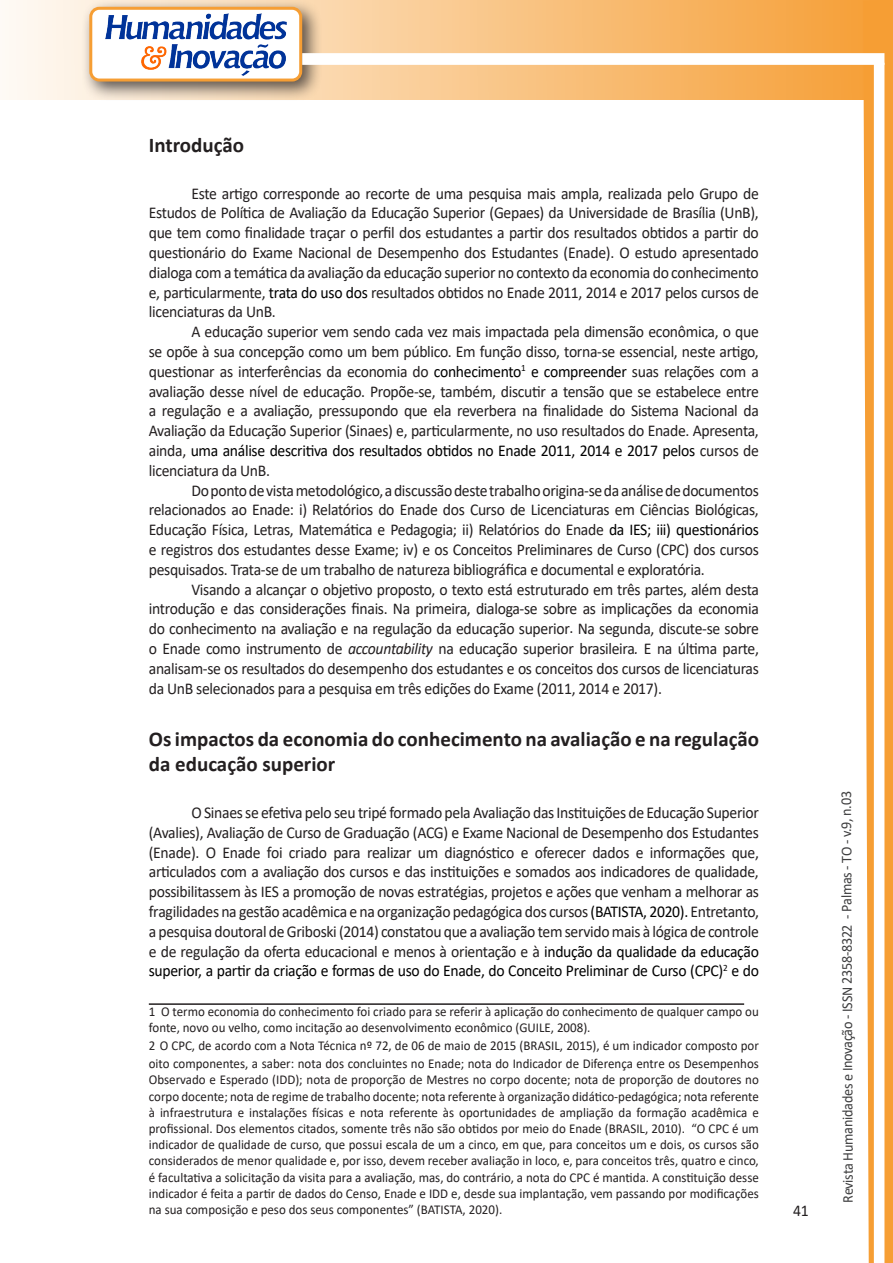
<style>
.page{position:relative;width:893px;height:1263px;background:#fff}
.page>*{position:absolute;margin:0;border:0;box-sizing:border-box;transform-origin:0 0}
.Titulo_2{font:700 21px/25.2px "Calibri";color:#231f20}
.texto{font:16.5px/19.8px "Calibri";letter-spacing:-.02em;color:#231f20;text-align:justify;scale:.95 1}
.t1{font:15px "Calibri";letter-spacing:-.025em;color:#3e3e3f;scale:.95 1}
.Rodapé{font:13.5px/16.2px "Calibri";color:#231f20;scale:.96 1}
.s1{color:#000}
.s2{font-style:italic}
</style>
<div class="page">
<svg style="left:5px;top:0;width:858px;height:100px;background:#f9c484"></svg>
<div style="left:81px;top:0;width:241px;height:102px;background:#231f20;opacity:.75"></div>
<div style="left:91px;top:8px;width:210px;height:72px;background:#fff;border-radius:9px"></div>
<div style="left:89px;top:7px;width:213px;height:75px;border:3px solid #f69e34;border-radius:9px"></div>
<div style="left:302px;top:53px;width:582px;height:12px;background:#fff;border:2px solid #fff"></div>
<svg style="left:863px;top:0;width:30px;height:1263px"></svg>
<img style="left:105px;top:13px;width:181px;height:62px">
<hr style="left:149px;top:1003px;width:595px;height:2px;background:#231f20">
<p class="Titulo_2" style="left:149px;top:132px;width:97px">Introdução</p>
<p class="texto" style="left:149px;top:183px;width:644px;text-indent:43px">Este artigo corresponde ao recorte de uma pesquisa mais ampla, realizada pelo Grupo de Estudos de Política de Avaliação da Educação Superior (Gepaes) da Universidade de Brasília (UnB), que tem como finalidade traçar o perfil dos estudantes a partir dos resultados obtidos a partir do questionário do Exame Nacional de Desempenho dos Estudantes (Enade). O estudo apresentado dialoga com a temática da avaliação da educação superior no contexto da economia do conhecimento e, particularmente, <span class="s1">trata do uso dos</span> resultados obtidos no Enade 2011, 2014 e 2017 pelos cursos de licenciaturas da UnB.</p>
<p class="texto" style="left:149px;top:321px;width:644px;text-indent:43px">A educação superior vem sendo cada vez mais impactada pela dimensão econômica, o que se opõe à sua concepção como um bem público. Em função disso, torna-se essencial, neste artigo, questionar as interferências da economia do <span class="s1">conhecimento</span><sup>1</sup> <span class="s1">e compreender</span> suas relações com a avaliação desse nível de educação. Propõe-se, também, discutir a tensão que se estabelece entre a regulação e a avaliação, pressupondo que ela reverbera na finalidade do Sistema Nacional da Avaliação da Educação Superior (Sinaes) e, particularmente, no uso resultados do Enade. Apresenta, ainda, <span class="s1">uma análise descritiva dos resultados obtidos no Enade 2011, 2014 e 2017 pelos</span> cursos de licenciatura da UnB.</p>
<p class="texto" style="left:149px;top:480px;width:644px;text-indent:43px">Do ponto de vista metodológico, a discussão deste trabalho origina-se da análise de documentos relacionados ao Enade: i) Relatórios do Enade dos Curso de Licenciaturas em Ciências Biológicas, Educação Física, Letras, Matemática e Pedagogia; ii) Relatórios do Enade <span class="s1">da IES; iii) questionários </span>e registros dos estudantes desse Exame; iv) e os Conceitos Preliminares de Curso (CPC) dos cursos pesquisados. Trata-se de um trabalho de natureza bibliográfica e documental e exploratória.</p>
<p class="texto" style="left:149px;top:579px;width:644px;text-indent:43px">Visando a alcançar o objetivo proposto, o texto está estruturado em três partes, além desta introdução e das considerações finais. Na primeira, dialoga-se sobre as implicações da economia do conhecimento na avaliação e na regulação da educação superior. Na segunda, discute-se sobre o Enade como instrumento de <span class="s2">accountability</span> na educação superior brasileira<span class="s2">.</span> E na última parte, analisam-se os resultados do desempenho dos estudantes e os conceitos dos cursos de licenciaturas da UnB selecionados para a pesquisa em três edições do Exame (2011, 2014 e 2017).</p>
<p class="Titulo_2" style="left:149px;top:726px;width:612px">Os impactos da economia do conhecimento na avaliação e na regulação da educação superior</p>
<p class="texto" style="left:149px;top:802px;width:644px;text-indent:43px">O Sinaes se efetiva pelo seu tripé formado pela Avaliação das Instituições de Educação Superior (Avalies), Avaliação de Curso de Graduação (ACG) e Exame Nacional de Desempenho dos Estudantes (Enade). O Enade foi criado para realizar um diagnóstico e oferecer dados e informações que, articulados com a avaliação dos cursos e das instituições e somados aos indicadores de qualidade, possibilitassem às IES a promoção de novas estratégias, projetos e ações que venham a melhorar as fragilidades na gestão acadêmica e na organização pedagógica dos cursos <span class="s1">(BATISTA, 2020).</span> Entretanto, a pesquisa doutoral de Griboski (2014) constatou que a avaliação tem servido mais à lógica de controle e de regulação da oferta educacional e menos à orientação e à <span class="s1">indução da qualidade da educação superior, a partir da criação e formas de uso do Enade, do Conceito Preliminar de Curso (CPC)</span><sup>2</sup> <span class="s1">e do</span></p>
<p class="Rodapé" style="left:149px;top:1003px;width:637px">1 O termo economia do conhecimento foi criado para se referir à aplicação do conhecimento de qualquer campo ou fonte, novo ou velho, como incitação ao desenvolvimento econômico (GUILE, 2008).</p>
<p class="Rodapé" style="left:149px;top:1036px;width:637px;line-height:18px">2 O CPC, de acordo com a Nota Técnica nº 72, de 06 de maio de 2015 (BRASIL, 2015), é um indicador composto por oito componentes, a saber: nota dos concluintes no Enade; nota do Indicador de Diferença entre os Desempenhos</p>
<p class="Rodapé" style="left:149px;top:1071px;width:637px;text-align:justify">Observado e Esperado (IDD); nota de proporção de Mestres no corpo docente; nota de proporção de doutores no corpo docente; nota de regime de trabalho docente; nota referente à organização didático-pedagógica; nota referente à infraestrutura e instalações físicas e nota referente às oportunidades de ampliação da formação acadêmica e profissional. Dos elementos citados, somente três não são obtidos por meio do Enade (BRASIL, 2010). “O CPC é um indicador de qualidade de curso, que possui escala de um a cinco, em que, para conceitos um e dois, os cursos são considerados de menor qualidade e, por isso, devem receber avaliação in loco, e, para conceitos três, quatro e cinco, é facultativa a solicitação da visita para a avaliação, mas, do contrário, a nota do CPC é mantida. A constituição desse indicador é feita a partir de dados do Censo, Enade e IDD e, desde sua implantação, vem passando por modificações na sua composição e peso dos seus componentes” (BATISTA, 2020).</p>
<p class="texto" style="left:793px;top:1200px;width:18px">41</p>
<p class="t1" style="left:837px;top:1203px;width:435px;rotate:-90deg">Revista Humanidades e Inovação - ISSN 2358-8322 - Palmas - TO - v.9, n.03</p>
</div>
